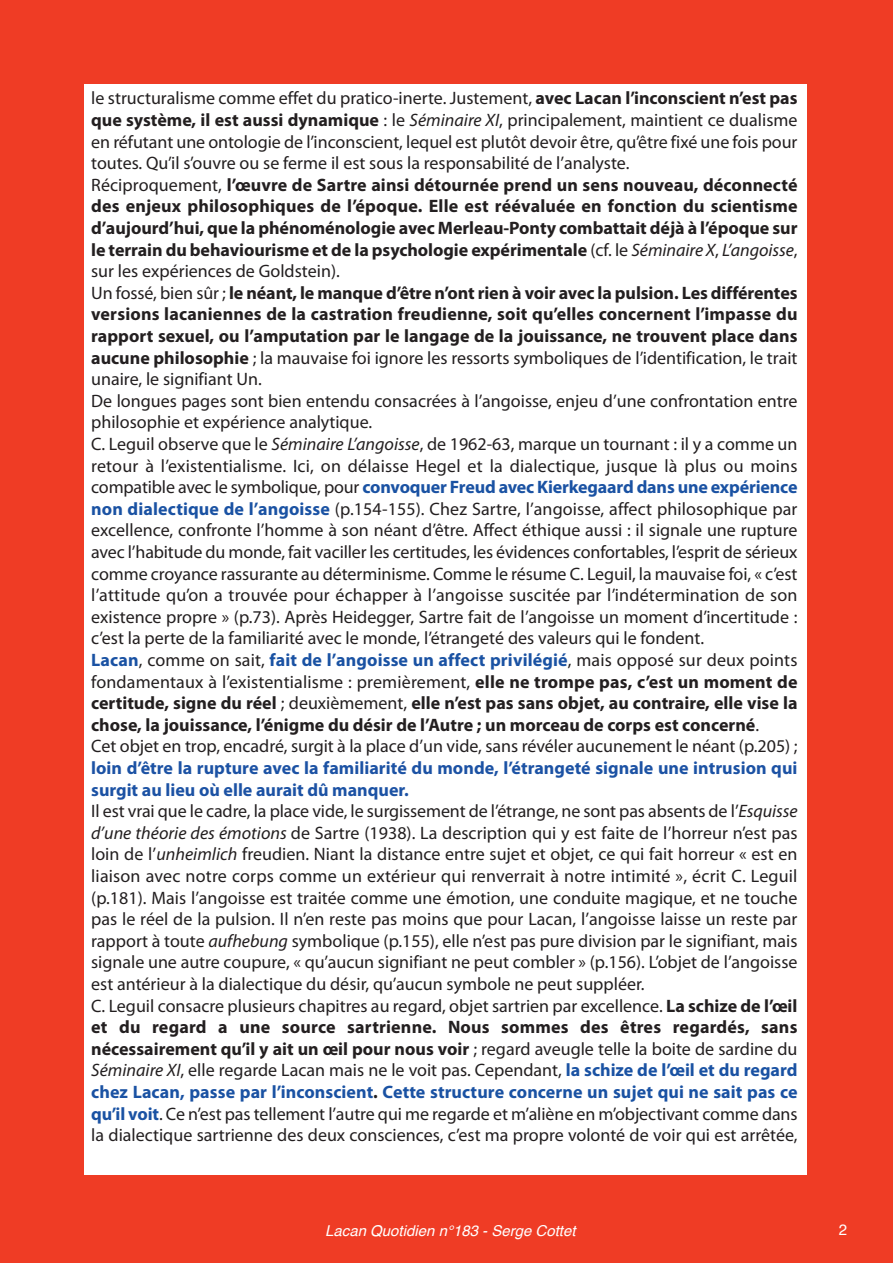
<style>
.page{position:relative;width:893px;height:1263px;background:#ef3c25}
.page>*{position:absolute;margin:0;border:0;box-sizing:border-box;transform-origin:0 0}
.t1{font:18px/21.6px "Myriad Pro";color:#231f20}
.t2{font:italic 15px "Helvetica";color:#fff}
.t3{font:15px "Helvetica";color:#fff}
.s1{font-weight:700}
.s2{font-style:italic}
.s3{font-weight:700;color:#1a52a3}
.s4{font-weight:700;color:#1c52a4}
</style>
<div class="page">
<div style="left:84px;top:84px;width:722px;height:1091px;background:#fff"></div>
<p class="t1" style="left:91px;top:89px;width:708px">le structuralisme comme effet du pratico-inerte. Justement, <span class="s1">avec Lacan l’inconscient n’est pas que système, il est aussi dynamique</span> : le <span class="s2">Séminaire XI</span>, principalement, maintient ce dualisme en réfutant une ontologie de l’inconscient, lequel est plutôt devoir être, qu’être fixé une fois pour toutes. Qu’il s’ouvre ou se ferme il est sous la responsabilité de l’analyste.<br>Réciproquement, <span class="s1">l’œuvre de Sartre ainsi détournée prend un sens nouveau, déconnecté des enjeux philosophiques de l’époque. Elle est réévaluée en fonction du scientisme d’aujourd’hui, que la phénoménologie avec Merleau-Ponty combattait déjà à l’époque sur le terrain du behaviourisme et de la psychologie expérimentale</span> (cf. le <span class="s2">Séminaire X</span>, <span class="s2">L’angoisse</span>, sur les expériences de Goldstein).<br>Un fossé, bien sûr ; <span class="s1">le néant, le manque d’être n’ont rien à voir avec la pulsion. Les différentes versions lacaniennes de la castration freudienne, soit qu’elles concernent l’impasse du rapport sexuel, ou l’amputation par le langage de la jouissance, ne trouvent place dans aucune philosophie</span> ; la mauvaise foi ignore les ressorts symboliques de l’identification, le trait unaire, le signifiant Un.<br>De longues pages sont bien entendu consacrées à l’angoisse, enjeu d’une confrontation entre philosophie et expérience analytique.<br>C. Leguil observe que le <span class="s2">Séminaire L’angoisse</span>, de 1962-63, marque un tournant : il y a comme un retour à l’existentialisme. Ici, on délaisse Hegel et la dialectique, jusque là plus ou moins compatible avec le symbolique, pour <span class="s3">convoquer Freud avec Kierkegaard dans une expérience non dialectique de l’angoisse</span> (p.154-155). Chez Sartre, l’angoisse, affect philosophique par excellence, confronte l’homme à son néant d’être. Affect éthique aussi : il signale une rupture avec l’habitude du monde, fait vaciller les certitudes, les évidences confortables, l’esprit de sérieux comme croyance rassurante au déterminisme. Comme le résume C. Leguil, la mauvaise foi, « c’est l’attitude qu’on a trouvée pour échapper à l’angoisse suscitée par l’indétermination de son existence propre » (p.73). Après Heidegger, Sartre fait de l’angoisse un moment d’incertitude : c’est la perte de la familiarité avec le monde, l’étrangeté des valeurs qui le fondent.<br><span class="s3">Lacan</span>, comme on sait, <span class="s3">fait de l’angoisse un affect privilégié</span>, mais opposé sur deux points fondamentaux à l’existentialisme : premièrement, <span class="s1">elle ne trompe pas, c’est un moment de certitude, signe du réel</span> ; deuxièmement, <span class="s1">elle n’est pas sans objet, au contraire, elle vise la chose, la jouissance, l’énigme du désir de l’Autre ; un morceau de corps est concerné</span>.<br>Cet objet en trop, encadré, surgit à la place d’un vide, sans révéler aucunement le néant (p.205) ;</p>
<p class="t1" style="left:91px;top:758px;width:708px"><span class="s4">loin d’être la rupture avec la familiarité du monde, l’étrangeté signale une intrusion qui surgit au lieu où elle aurait dû manquer.<br></span>Il est vrai que le cadre, la place vide, le surgissement de l’étrange, ne sont pas absents de l’<span class="s2">Esquisse d’une théorie des émotions</span> de Sartre (1938). La description qui y est faite de l’horreur n’est pas loin de l’<span class="s2">unheimlich</span> freudien. Niant la distance entre sujet et objet, ce qui fait horreur « est en liaison avec notre corps comme un extérieur qui renverrait à notre intimité », écrit C. Leguil (p.181). Mais l’angoisse est traitée comme une émotion, une conduite magique, et ne touche pas le réel de la pulsion. Il n’en reste pas moins que pour Lacan, l’angoisse laisse un reste par rapport à toute <span class="s2">aufhebung</span> symbolique (p.155), elle n’est pas pure division par le signifiant, mais signale une autre coupure, « qu’aucun signifiant ne peut combler » (p.156). L’objet de l’angoisse est antérieur à la dialectique du désir, qu’aucun symbole ne peut suppléer.<br>C. Leguil consacre plusieurs chapitres au regard, objet sartrien par excellence. <span class="s1">La schize de l’œil et du regard a une source sartrienne. Nous sommes des êtres regardés, sans nécessairement qu’il y ait un œil pour nous voir</span> ; regard aveugle telle la boite de sardine du <span class="s2">Séminaire XI</span>, elle regarde Lacan mais ne le voit pas. Cependant, <span class="s3">la schize de l’œil et du regard chez Lacan, passe par l’inconscient</span><span class="s1">.</span> <span class="s3">Cette structure concerne un sujet qui ne sait pas ce qu’il voit</span>. Ce n’est pas tellement l’autre qui me regarde et m’aliène en m’objectivant comme dans la dialectique sartrienne des deux consciences, c’est ma propre volonté de voir qui est arrêtée,</p>
<p class="t2" style="left:325px;top:1224px;width:252px">Lacan Quotidien n°183 - Serge Cottet</p>
<p class="t3" style="left:839px;top:1223px;width:10px">2</p>
</div>
